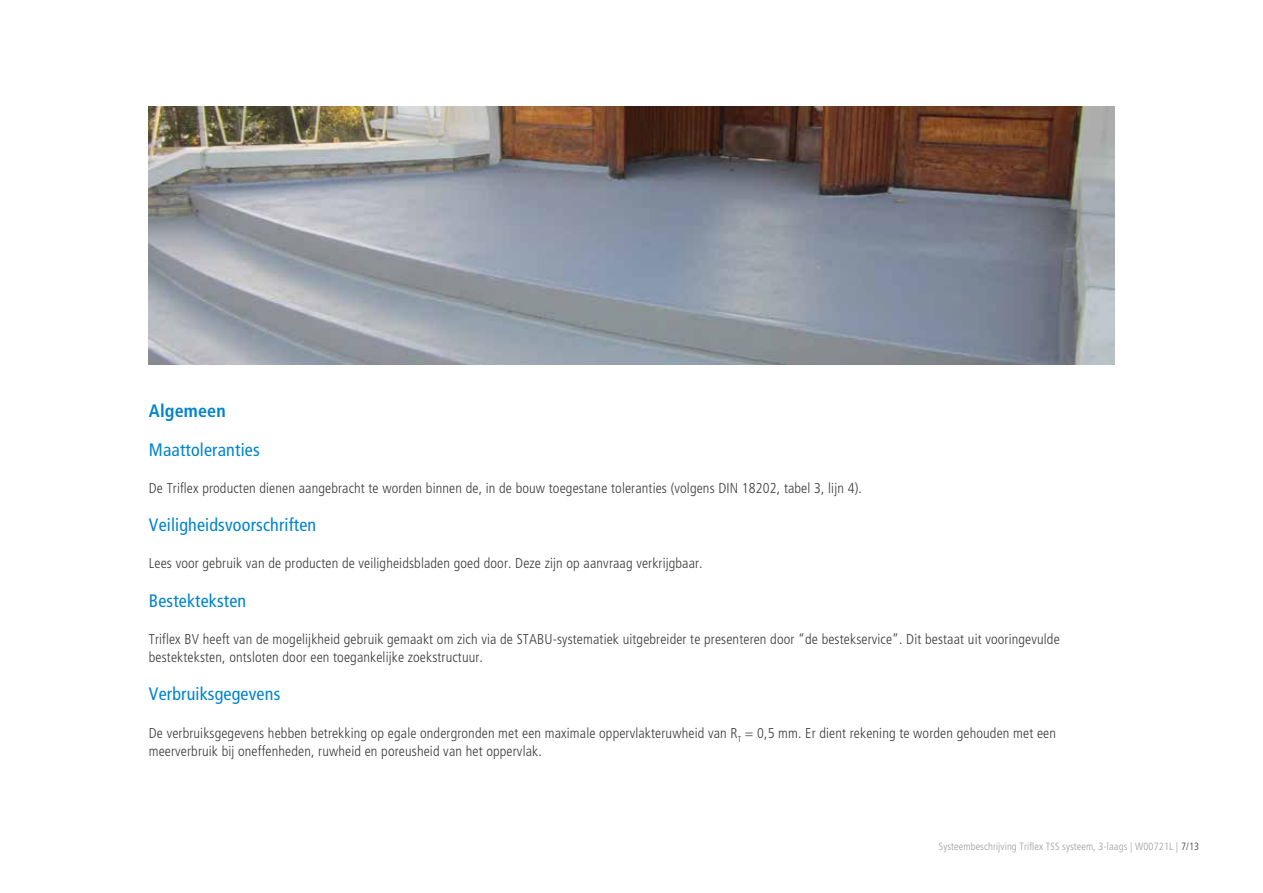
<style>
.page{position:relative;width:1263px;height:893px;background:#fff}
.page>*{position:absolute;margin:0;border:0;box-sizing:border-box;transform-origin:0 0}
.t1{font:condensed 18px "Frutiger LT Pro";letter-spacing:.01em;color:#0084ca}
.t2{font:700 condensed 18px "Frutiger LT Pro";letter-spacing:.01em;color:#0084ca}
.t3{font:300 condensed 14.25px/18.6px "Frutiger LT Pro";letter-spacing:.01em;color:#3c3c3b}
.t4{font:300 condensed 10.5px "Frutiger LT Pro";letter-spacing:.01em;color:#9d9d9c}
.s1{color:#3c3c3b}
</style>
<div class="page">
<img style="left:149px;top:106px;width:965px;height:259px">
<p class="t2" style="left:149px;top:401px;width:78px">Algemeen</p>
<p class="t1" style="left:149px;top:439px;width:112px">Maattoleranties</p>
<p class="t3" style="left:149px;top:479px;width:715px">De Triflex producten dienen aangebracht te worden binnen de, in de bouw toegestane toleranties (volgens DIN 18202, tabel 3, lijn 4).</p>
<p class="t1" style="left:149px;top:514px;width:169px">Veiligheidsvoorschriften</p>
<p class="t3" style="left:149px;top:554px;width:555px">Lees voor gebruik van de producten de veiligheidsbladen goed door. Deze zijn op aanvraag verkrijgbaar.</p>
<p class="t1" style="left:149px;top:590px;width:99px">Bestekteksten</p>
<p class="t3" style="left:149px;top:629px;width:912px">Triflex BV heeft van de mogelijkheid gebruik gemaakt om zich via de STABU-systematiek uitgebreider te presenteren door “de bestekservice”. Dit bestaat uit vooringevulde bestekteksten, ontsloten door een toegankelijke zoekstructuur.</p>
<p class="t1" style="left:149px;top:684px;width:133px">Verbruiksgegevens</p>
<p class="t3" style="left:149px;top:723px;width:909px">De verbruiksgegevens hebben betrekking op egale ondergronden met een maximale oppervlakteruwheid van R<sub>T</sub> = 0,5 mm. Er dient rekening te worden gehouden met een meerverbruik bij oneffenheden, ruwheid en poreusheid van het oppervlak.</p>
<p class="t4" style="left:939px;top:840px;width:262px">Systeembeschrijving Triflex TSS systeem, 3-laags | W00721L | <span class="s1">7/13</span></p>
</div>
